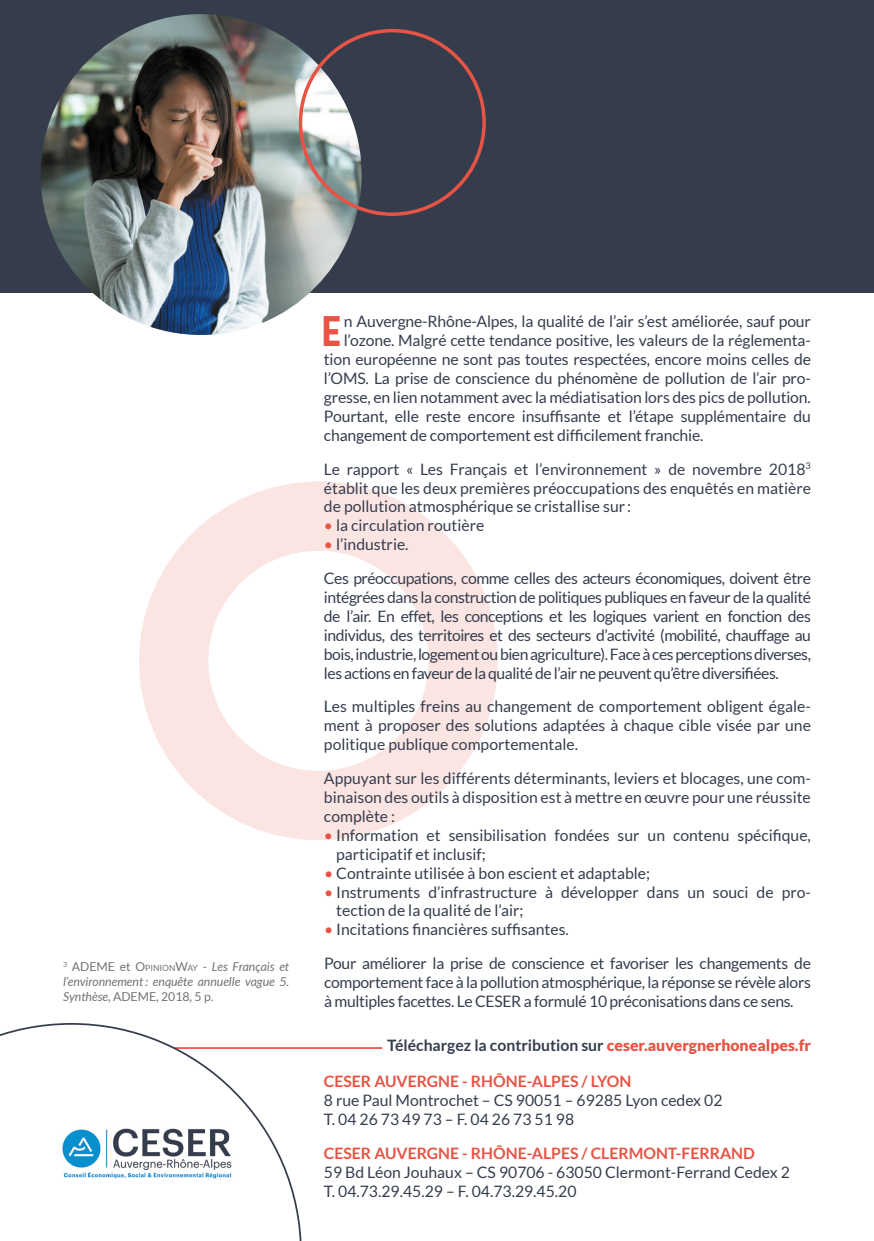
<style>
.page{position:relative;width:874px;height:1241px;background:#fff}
.page>*{position:absolute;margin:0;border:0;box-sizing:border-box;transform-origin:0 0}
.t1{font:700 42.7px "Mission Gothic";color:#e75445}
.t2{font:15.75px/18.9px "Lato";letter-spacing:-.01em;color:#353d4d}
.t3{font:15.75px/33.8px "Lato";letter-spacing:-.03em;color:#353d4d}
.t4{font:700 15.75px "Lato";color:#e75445}
.t5{font:700 15.75px "Lato";color:#353d4d}
.t6{font:italic 12.25px/14.7px "Lato";color:#767171;text-align:justify}
.s1{font-style:normal}
.s2{font-style:normal;font-size:8.58px}
.s3{color:#e75445}
.s4{font-weight:900;color:#e75445}
</style>
<div class="page">
<div style="left:139px;top:481px;width:358px;height:359px;border:69px solid #e75445;border-radius:50%"></div>
<hr style="left:7px;top:1046px;width:375px;height:2px;background:#e75445">
<svg style="left:0;top:1023px;width:301px;height:217px"></svg>
<img style="left:9px;top:1121px;width:237px;height:94px">
<div style="left:0;top:0;width:873px;height:293px;background:#353d4d"></div>
<img style="left:41px;top:14px;width:320px;height:321px;border-radius:160px">
<div style="left:298px;top:29px;width:187px;height:187px;border:4px solid #e75445;border-radius:50%"></div>
<p class="t6" style="left:63px;top:959px;width:227px"><sup>3</sup> <span class="s1">ADEME et O</span><span class="s2">PINION</span><span class="s1">W</span><span class="s2">AY</span> <span class="s1">-</span> Les Français et l’environnement : enquête annuelle vague 5.<br>Synthèse<span class="s1">, ADEME, 2018, 5 p.</span></p>
<h1 class="t1" style="left:320px;top:304px;width:24px">E</h1>
<p class="t2" style="left:343px;top:312px;width:468px">n Auvergne-Rhône-Alpes, la qualité de l’air s’est améliorée, sauf pour</p>
<p class="t2" style="left:343px;top:331px;width:468px">l’ozone. Malgré cette tendance positive, les valeurs de la réglementa-</p>
<p class="t2" style="left:324px;top:350px;width:488px">tion européenne ne sont pas toutes respectées, encore moins celles de</p>
<p class="t2" style="left:324px;top:369px;width:488px">l’OMS. La prise de conscience du phénomène de pollution de l’air pro-</p>
<p class="t2" style="left:324px;top:387px;width:488px">gresse, en lien notamment avec la médiatisation lors des pics de pollution.</p>
<p class="t2" style="left:324px;top:406px;width:488px">Pourtant, elle reste encore insuffisante et l’étape supplémentaire du</p>
<p class="t2" style="left:324px;top:425px;width:381px">changement de comportement est difficilement franchie.</p>
<p class="t2" style="left:324px;top:459px;width:488px;text-align:justify">Le rapport « Les Français et l’environnement » de novembre 2018<sup>3 </sup>établit que les deux premières préoccupations des enquêtés en matière de pollution atmosphérique se cristallise sur :</p>
<p class="t2" style="left:324px;top:516px;width:162px"><span class="s3">•</span> la circulation routière</p>
<p class="t3" style="left:324px;top:527px;width:488px"><span class="s3">•</span> l’industrie.<br>Ces préoccupations, comme celles des acteurs économiques, doivent être</p>
<p class="t2" style="left:324px;top:587px;width:488px;text-align:justify">intégrées dans la construction de politiques publiques en faveur de la qualité de l’air. En effet, les conceptions et les logiques varient en fonction des individus, des territoires et des secteurs d’activité (mobilité, chauffage au bois, industrie, logement ou bien agriculture). Face à ces perceptions diverses, les actions en faveur de la qualité de l’air ne peuvent qu’être diversifiées.</p>
<p class="t2" style="left:324px;top:697px;width:488px;text-align:justify">Les multiples freins au changement de comportement obligent égale&shy;ment à proposer des solutions adaptées à chaque cible visée par une politique publique comportementale.</p>
<p class="t2" style="left:324px;top:768px;width:488px;text-align:justify">Appuyant sur les différents déterminants, leviers et blocages, une com&shy;binaison des outils à disposition est à mettre en œuvre pour une réussite complète :</p>
<p class="t2" style="left:336px;top:825px;width:476px;text-indent:-12px"><span class="s3">•</span> Information et sensibilisation fondées sur un contenu spécifique, participatif et inclusif;</p>
<p class="t2" style="left:324px;top:863px;width:327px"><span class="s3">•</span> Contrainte utilisée à bon escient et adaptable;</p>
<p class="t2" style="left:336px;top:882px;width:476px;text-indent:-12px"><span class="s3">•</span> Instruments d’infrastructure à développer dans un souci de pro&shy;tection de la qualité de l’air;</p>
<p class="t2" style="left:324px;top:912px;width:488px;line-height:33.8px"><span class="s3">•</span> Incitations financières suffisantes.<br>Pour améliorer la prise de conscience et favoriser les changements de</p>
<p class="t2" style="left:324px;top:972px;width:488px">comportement face à la pollution atmosphérique, la réponse se révèle alors à multiples facettes. Le CESER a formulé 10 préconisations dans ce sens.</p>
<p class="t5" style="left:387px;top:1036px;width:425px">Téléchargez la contribution sur <span class="s4">ceser.auvergnerhonealpes.fr</span></p>
<p class="t4" style="left:324px;top:1072px;width:309px">CESER AUVERGNE - RHÔNE-ALPES / LYON</p>
<p class="t2" style="left:324px;top:1090px;width:400px">8 rue Paul Montrochet – CS 90051 – 69285 Lyon cedex 02<br>T.0426734973–F.0426735198</p>
<p class="t4" style="left:324px;top:1143px;width:432px">CESER AUVERGNE - RHÔNE-ALPES / CLERMONT-FERRAND</p>
<p class="t2" style="left:324px;top:1162px;width:467px">59 Bd Léon Jouhaux – CS 90706 - 63050 Clermont-Ferrand Cedex 2<br>T. 04.73.29.45.29 – F. 04.73.29.45.20</p>
</div>
